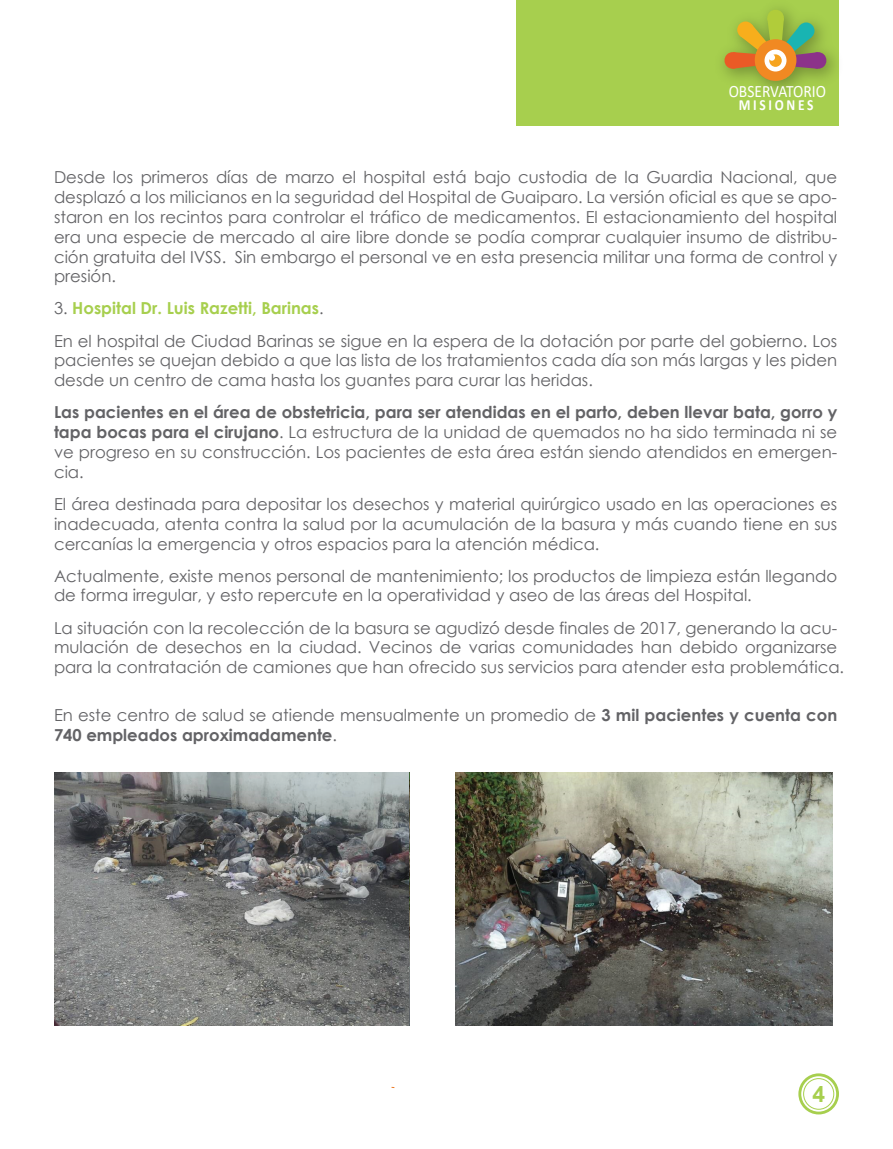
<style>
.page{position:relative;width:893px;height:1149px;background:#fff}
.page>*{position:absolute;margin:0;border:0;box-sizing:border-box;transform-origin:0 0}
.t1{font:700 22.8px "Arial";color:#a7cf4e}
.t2{font:17.4px "Calibri";color:#fff;scale:.89 1}
.t3{font:16.5px/19.8px "Century Gothic";color:#636366}
.t4{font:700 15.45px "Calibri";letter-spacing:.2em;color:#fff;scale:.87 1}
.s1{font-weight:700;color:#a7cf4e}
.s2{font-weight:700}
</style>
<div class="page">
<div style="left:517px;top:0;width:322px;height:125px;background:#a7cf4e"></div>
<svg style="left:724px;top:9px;width:103px;height:74px"></svg>
<div style="left:755px;top:39px;width:41px;height:42px;background:#f18922;border-radius:50%"></div>
<div style="left:764px;top:49px;width:22px;height:22px;background:#fff;border-radius:50%"></div>
<div style="left:769px;top:54px;width:13px;height:13px;background:#f6a41f;border-radius:50%"></div>
<div style="left:769px;top:54px;width:6px;height:7px;background:#fff;border-radius:50%"></div>
<svg style="left:800px;top:1074px;width:37px;height:38px"></svg>
<div style="left:798px;top:1072px;width:41px;height:42px;border:3px solid #a7cf4e;border-radius:50%"></div>
<div style="left:803px;top:1077px;width:31px;height:32px;border:1px solid #a7cf4e;border-radius:50%"></div>
<img style="left:54px;top:772px;width:356px;height:253px">
<img style="left:455px;top:772px;width:378px;height:253px">
<p class="t2" style="left:729px;top:79px;width:111px">OBSERVATORIO</p>
<p class="t4" style="left:739px;top:94px;width:88px">MISIONES</p>
<p class="t3" style="left:54px;top:167px;width:785px;text-align:justify">Desde los primeros días de marzo el hospital está bajo custodia de la Guardia Nacional, que desplazó a los milicianos en la seguridad del Hospital de Guaiparo. La versión oficial es que se apo&shy;staron en los recintos para controlar el tráfico de medicamentos. El estacionamiento del hospital era una especie de mercado al aire libre donde se podía comprar cualquier insumo de distribu&shy;ción gratuita del IVSS. Sin embargo el personal ve en esta presencia militar una forma de control y presión.</p>
<p class="t3" style="left:54px;top:292px;width:785px;line-height:32.1px">3. <span class="s1">Hospital Dr. Luis Razetti, Barinas</span>.<br>En el hospital de Ciudad Barinas se sigue en la espera de la dotación por parte del gobierno. Los</p>
<p class="t3" style="left:54px;top:350px;width:785px">pacientes se quejan debido a que las lista de los tratamientos cada día son más largas y les piden desde un centro de cama hasta los guantes para curar las heridas.</p>
<p class="t3" style="left:54px;top:402px;width:785px;text-align:justify"><span class="s2">Las pacientes en el área de obstetricia, para ser atendidas en el parto, deben llevar bata, gorro y tapa bocas para el cirujano</span>. La estructura de la unidad de quemados no ha sido terminada ni se ve progreso en su construcción. Los pacientes de esta área están siendo atendidos en emergen&shy;cia.</p>
<p class="t3" style="left:54px;top:493px;width:785px;text-align:justify">El área destinada para depositar los desechos y material quirúrgico usado en las operaciones es inadecuada, atenta contra la salud por la acumulación de la basura y más cuando tiene en sus cercanías la emergencia y otros espacios para la atención médica.</p>
<p class="t3" style="left:54px;top:565px;width:785px">Actualmente, existe menos personal de mantenimiento; los productos de limpieza están llegando de forma irregular, y esto repercute en la operatividad y aseo de las áreas del Hospital.</p>
<p class="t3" style="left:54px;top:617px;width:792px">La situación con la recolección de la basura se agudizó desde finales de 2017, generando la acu&shy;mulación de desechos en la ciudad. Vecinos de varias comunidades han debido organizarse para la contratación de camiones que han ofrecido sus servicios para atender esta problemática.</p>
<p class="t3" style="left:54px;top:705px;width:785px">En este centro de salud se atiende mensualmente un promedio de <span class="s2">3 mil pacientes y cuenta con<br>740 empleados aproximadamente</span>.</p>
<h1 class="t1" style="left:812px;top:1077px;width:14px">4</h1>
</div>
